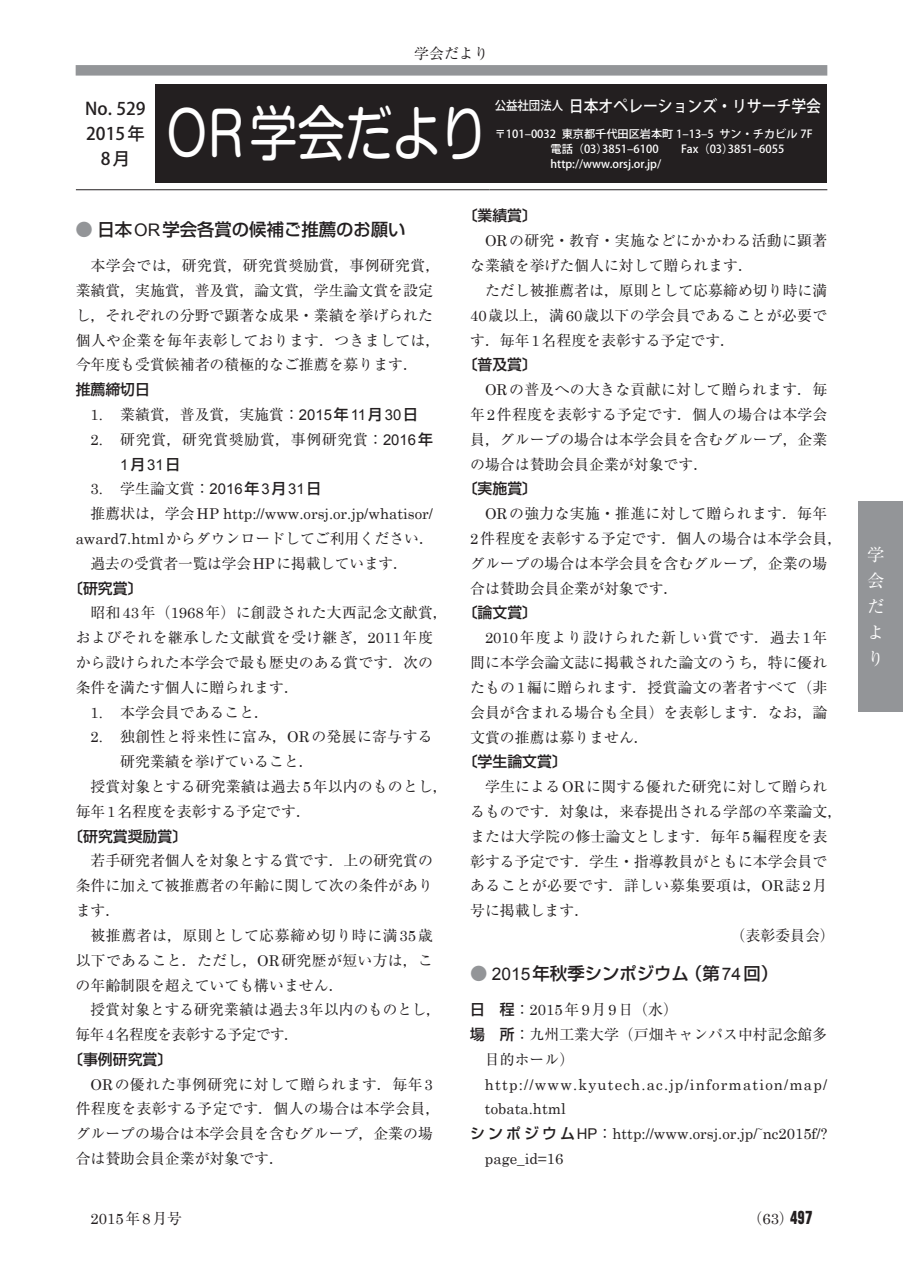
<style>
.page{position:relative;width:903px;height:1275px;background:#fff}
.page>*{position:absolute;margin:0;border:0;box-sizing:border-box;transform-origin:0 0}
.t1{font:59.5px "Shin M Go Pr 6 N";color:#fff;scale:.8 1}
.t2{font:500 17.32px "Shin Go Pr 6";color:#231f20}
.t3{font:500 17.32px/24.8px "Koz Go Pr 6 N";color:#231f20;text-align:center}
.t4{font:17.32px/26.1px "Ryumin Pr 6";color:#fff}
.t5{font:500 16.1px "Koz Go Pr 6 N";color:#fff;scale:.92 1}
.t6{font:14.88px/24.8px "Ryumin Pr 6";color:#231f20}
.t7{font:14.88px "Century Schoolbook";color:#231f20}
.t8{font:14.88px/24.8px "Ryumin Pr 6";letter-spacing:.025em;color:#231f20}
.t9{font:500 14.88px "Shin Go Pr 6";color:#231f20}
.t10{font:14.88px "Century Schoolbook";letter-spacing:.08em;color:#231f20}
.t11{font:14.88px "Ryumin Pr 6";letter-spacing:.05em;color:#231f20}
.t12{font:14.88px "Ryumin Pr 6";letter-spacing:.035em;color:#231f20}
.t13{font:14.88px "Arial";color:#231f20}
.t14{font:14.88px "MO Suuji HC H Gn";color:#231f20}
.t15{font:500 11.2px/14.9px "Koz Go Pr 6 N";color:#fff}
.t16{font:8.58px "Century Schoolbook";color:#231f20}
.s1{font-size:12.42px}
.s2{color:#939598}
.s3{font-family:"Arial";font-weight:400}
.s4{font-family:"Koz Min Pro"}
.s5{font-family:"Century Schoolbook"}
.s6{font-family:"Arial"}
.s7{font-family:"Shin Go Pr 6";font-weight:500}
.s8{font-family:"Ryumin Pr 6"}
</style>
<div class="page">
<div style="left:76px;top:65px;width:751px;height:11px;background:#939598"></div>
<div style="left:858px;top:501px;width:45px;height:210px;background:#939598"></div>
<div style="left:155px;top:84px;width:334px;height:98px;background:#231f20"></div>
<div style="left:489px;top:84px;width:338px;height:98px;background:#231f20"></div>
<hr style="left:76px;top:189px;width:79px;height:1px;background:#231f20">
<hr style="left:155px;top:189px;width:334px;height:1px;background:#231f20">
<hr style="left:489px;top:189px;width:338px;height:1px;background:#231f20">
<p class="t6" style="left:414px;top:40px;width:76px">学会だより</p>
<p class="t3" style="left:85px;top:97px;width:62px">No. 529<br>2015 年<br>8月</p>
<h1 class="t1" style="left:166px;top:85px;width:404px">OR学会だより</h1>
<p class="t5" style="left:495px;top:97px;width:356px"><span class="s1">公益社団法人</span> 日本オペレーションズ・リサーチ学会</p>
<p class="t15" style="left:550px;top:127px;width:264px;text-indent:-56px">〒101–0032 東京都千代田区岩本町 1–13–5 サン・チカビル 7F電話（03）3851–6100　　Fax （03）3851–6055 http://www.orsj.or.jp/</p>
<p class="t2" style="left:76px;top:215px;width:331px"><span class="s2">●</span> 日本<span class="s3">OR</span>学会各賞の候補ご推薦のお願い</p>
<p class="t6" style="left:76px;top:252px;width:366px;text-indent:15px">本学会では<span class="s4">，</span>研究賞<span class="s4">，</span>研究賞奨励賞<span class="s4">，</span>事例研究賞<span class="s4">，</span>業績賞<span class="s4">，</span>実施賞<span class="s4">，</span>普及賞<span class="s4">，</span>論文賞<span class="s4">，</span>学生論文賞を設定し<span class="s4">，</span>それぞれの分野で顕著な成果<span class="s4">・</span>業績を挙げられた個人や企業を毎年表彰しております<span class="s4">．</span>つきましては<span class="s4">，</span>今年度も受賞候補者の積極的なご推薦を募ります<span class="s4">．</span></p>
<p class="t9" style="left:76px;top:377px;width:76px">推薦締切日</p>
<p class="t6" style="left:91px;top:401px;width:329px"><span class="s5">1.</span> 業績賞<span class="s4">，</span>普及賞<span class="s4">，</span>実施賞<span class="s4">：</span><span class="s6">2015</span><span class="s7">年</span><span class="s6">11</span><span class="s7">月</span><span class="s6">30</span><span class="s7">日</span></p>
<p class="t11" style="left:91px;top:427px;width:344px"><span class="s5">2.</span> 研究賞<span class="s4">，</span>研究賞奨励賞<span class="s4">，</span>事例研究賞<span class="s4">：</span><span class="s6">2016</span><span class="s7">年</span></p>
<p class="t13" style="left:120px;top:455px;width:62px">1<span class="s7">月</span>31<span class="s7">日</span></p>
<p class="t13" style="left:91px;top:479px;width:232px"><span class="s5">3.</span> <span class="s8">学生論文賞</span><span class="s4">：</span>2016<span class="s7">年</span>3<span class="s7">月</span>31<span class="s7">日</span></p>
<p class="t7" style="left:91px;top:501px;width:344px"><span class="s8">推薦状は</span><span class="s4">，</span><span class="s8">学会</span>HP http://www.orsj.or.jp/whatisor/</p>
<p class="t6" style="left:91px;top:525px;width:345px;text-indent:-15px"><span class="s5">award7.html</span>からダウンロードしてご利用ください<span class="s4">．</span>過去の受賞者一覧は学会<span class="s5">HP</span>に掲載しています<span class="s4">．</span></p>
<p class="t9" style="left:68px;top:576px;width:76px">〔研究賞〕</p>
<p class="t6" style="left:76px;top:600px;width:374px;text-indent:15px">昭和<span class="s5">43</span>年（<span class="s5">1968</span>年）に創設された大西記念文献賞<span class="s4">，</span>およびそれを継承した文献賞を受け継ぎ<span class="s4">，</span><span class="s5">2011</span>年度から設けられた本学会で最も歴史のある賞です<span class="s4">．</span>次の条件を満たす個人に贈られます<span class="s4">．</span></p>
<p class="t6" style="left:91px;top:699px;width:180px"><span class="s5">1.</span> 本学会員であること<span class="s4">．</span></p>
<p class="t8" style="left:91px;top:724px;width:344px"><span class="s5">2.</span> 独創性と将来性に富み<span class="s4">，</span><span class="s5">OR</span>の発展に寄与する</p>
<p class="t6" style="left:120px;top:748px;width:195px">研究業績を挙げていること<span class="s4">．</span></p>
<p class="t6" style="left:91px;top:773px;width:359px">授賞対象とする研究業績は過去<span class="s5">5</span>年以内のものとし<span class="s4">，</span></p>
<p class="t6" style="left:76px;top:798px;width:237px">毎年<span class="s5">1</span>名程度を表彰する予定です<span class="s4">．</span></p>
<p class="t9" style="left:68px;top:824px;width:121px">〔研究賞奨励賞〕</p>
<p class="t6" style="left:76px;top:848px;width:359px;text-align:justify;text-indent:15px">若手研究者個人を対象とする賞です<span class="s4">．</span>上の研究賞の条件に加えて被推薦者の年齢に関して次の条件があります<span class="s4">．</span></p>
<p class="t6" style="left:76px;top:922px;width:359px;text-align:justify;text-indent:15px">被推薦者は<span class="s4">，</span>原則として応募締め切り時に満<span class="s5">35</span>歳以下であること<span class="s4">．</span>ただし<span class="s4">，</span><span class="s5">OR</span>研究歴が短い方は<span class="s4">，</span>この年齢制限を超えていても構いません<span class="s4">．</span></p>
<p class="t6" style="left:76px;top:996px;width:366px;text-indent:15px">授賞対象とする研究業績は過去<span class="s5">3</span>年以内のものとし<span class="s4">，</span>毎年<span class="s5">4</span>名程度を表彰する予定です<span class="s4">．</span></p>
<p class="t9" style="left:68px;top:1047px;width:106px">〔事例研究賞〕</p>
<p class="t8" style="left:76px;top:1071px;width:366px;text-indent:15px"><span class="s5">OR</span>の優れた事例研究に対して贈られます<span class="s4">．</span>毎年<span class="s5">3</span>件程度を表彰する予定です<span class="s4">．</span>個人の場合は本学会員<span class="s4">，</span>グループの場合は本学会員を含むグループ<span class="s4">，</span>企業の場合は賛助会員企業が対象です<span class="s4">．</span></p>
<p class="t9" style="left:463px;top:204px;width:76px">〔業績賞〕</p>
<p class="t6" style="left:470px;top:228px;width:359px;text-indent:15px"><span class="s5">OR</span>の研究<span class="s4">・</span>教育<span class="s4">・</span>実施などにかかわる活動に顕著な業績を挙げた個人に対して贈られます<span class="s4">．</span></p>
<p class="t6" style="left:470px;top:277px;width:359px;text-align:justify;text-indent:15px">ただし被推薦者は<span class="s4">，</span>原則として応募締め切り時に満<span class="s5">40</span>歳以上<span class="s4">，</span>満<span class="s5">60</span>歳以下の学会員であることが必要です<span class="s4">．</span>毎年<span class="s5">1</span>名程度を表彰する予定です<span class="s4">．</span></p>
<p class="t9" style="left:463px;top:352px;width:76px">〔普及賞〕</p>
<p class="t6" style="left:470px;top:376px;width:359px;text-align:justify;text-indent:15px"><span class="s5">OR</span>の普及への大きな貢献に対して贈られます<span class="s4">．</span>毎年<span class="s5">2</span>件程度を表彰する予定です<span class="s4">．</span>個人の場合は本学会員<span class="s4">，</span>グループの場合は本学会員を含むグループ<span class="s4">，</span>企業の場合は賛助会員企業が対象です<span class="s4">．</span></p>
<p class="t9" style="left:463px;top:476px;width:76px">〔実施賞〕</p>
<p class="t6" style="left:470px;top:500px;width:374px;text-indent:15px"><span class="s5">OR</span>の強力な実施<span class="s4">・</span>推進に対して贈られます<span class="s4">．</span>毎年<br><span class="s5">2</span>件程度を表彰する予定です<span class="s4">．</span>個人の場合は本学会員<span class="s4">，</span>グループの場合は本学会員を含むグループ<span class="s4">，</span>企業の場合は賛助会員企業が対象です<span class="s4">．</span></p>
<p class="t9" style="left:463px;top:601px;width:76px">〔論文賞〕</p>
<p class="t6" style="left:470px;top:624px;width:359px;text-align:justify;text-indent:15px"><span class="s5">2010</span>年度より設けられた新しい賞です<span class="s4">．</span>過去<span class="s5">1</span>年間に本学会論文誌に掲載された論文のうち<span class="s4">，</span>特に優れたもの<span class="s5">1</span>編に贈られます<span class="s4">．</span>授賞論文の著者すべて（非会員が含まれる場合も全員）を表彰します<span class="s4">．</span>なお<span class="s4">，</span>論文賞の推薦は募りません<span class="s4">．</span></p>
<p class="t9" style="left:463px;top:749px;width:106px">〔学生論文賞〕</p>
<p class="t6" style="left:485px;top:773px;width:344px">学生による<span class="s5">OR</span>に関する優れた研究に対して贈られ</p>
<p class="t6" style="left:470px;top:798px;width:374px">るものです<span class="s4">．</span>対象は<span class="s4">，</span>来春提出される学部の卒業論文<span class="s4">，</span></p>
<p class="t6" style="left:470px;top:823px;width:359px">または大学院の修士論文とします<span class="s4">．</span>毎年<span class="s5">5</span>編程度を表</p>
<p class="t6" style="left:470px;top:848px;width:359px">彰する予定です<span class="s4">．</span>学生<span class="s4">・</span>指導教員がともに本学会員で</p>
<p class="t12" style="left:470px;top:874px;width:359px">あることが必要です<span class="s4">．</span>詳しい募集要項は<span class="s4">，</span><span class="s5">OR</span>誌<span class="s5">2</span>月</p>
<p class="t6" style="left:470px;top:897px;width:121px">号に掲載します<span class="s4">．</span></p>
<p class="t6" style="left:731px;top:922px;width:106px">（表彰委員会）</p>
<p class="t2" style="left:470px;top:959px;width:310px"><span class="s2">●</span> <span class="s3">2015</span>年秋季シンポジウム（第<span class="s3">74</span>回）</p>
<p class="t7" style="left:470px;top:997px;width:209px"><span class="s7">日　程</span><span class="s4">：</span>2015<span class="s8">年</span>9<span class="s8">月</span>9<span class="s8">日（水）</span></p>
<p class="t6" style="left:485px;top:1021px;width:344px;text-indent:-15px"><span class="s7">場　所</span><span class="s4">：</span>九州工業大学（戸畑キャンパス中村記念館多目的ホール）</p>
<p class="t10" style="left:485px;top:1072px;width:344px">http://www.kyutech.ac.jp/information/map/</p>
<p class="t7" style="left:485px;top:1097px;width:82px">tobata.html</p>
<p class="t7" style="left:470px;top:1121px;width:359px"><span class="s7">シンポジウム</span><span class="s6">HP</span><span class="s4">：</span>http://www.orsj.or.jp/ nc2015f/?</p>
<p class="t16" style="left:757px;top:1122px;width:7px">~</p>
<p class="t7" style="left:485px;top:1146px;width:80px">page_id=16</p>
<p class="t7" style="left:91px;top:1206px;width:93px">2015<span class="s8">年</span>8<span class="s8">月号</span></p>
<p class="t14" style="left:747px;top:1211px;width:66px"><span class="s8">（</span><span class="s5">63</span><span class="s8">）</span>497</p>
<p class="t4" style="left:867px;top:540px;width:18px">学会だより</p>
</div>
